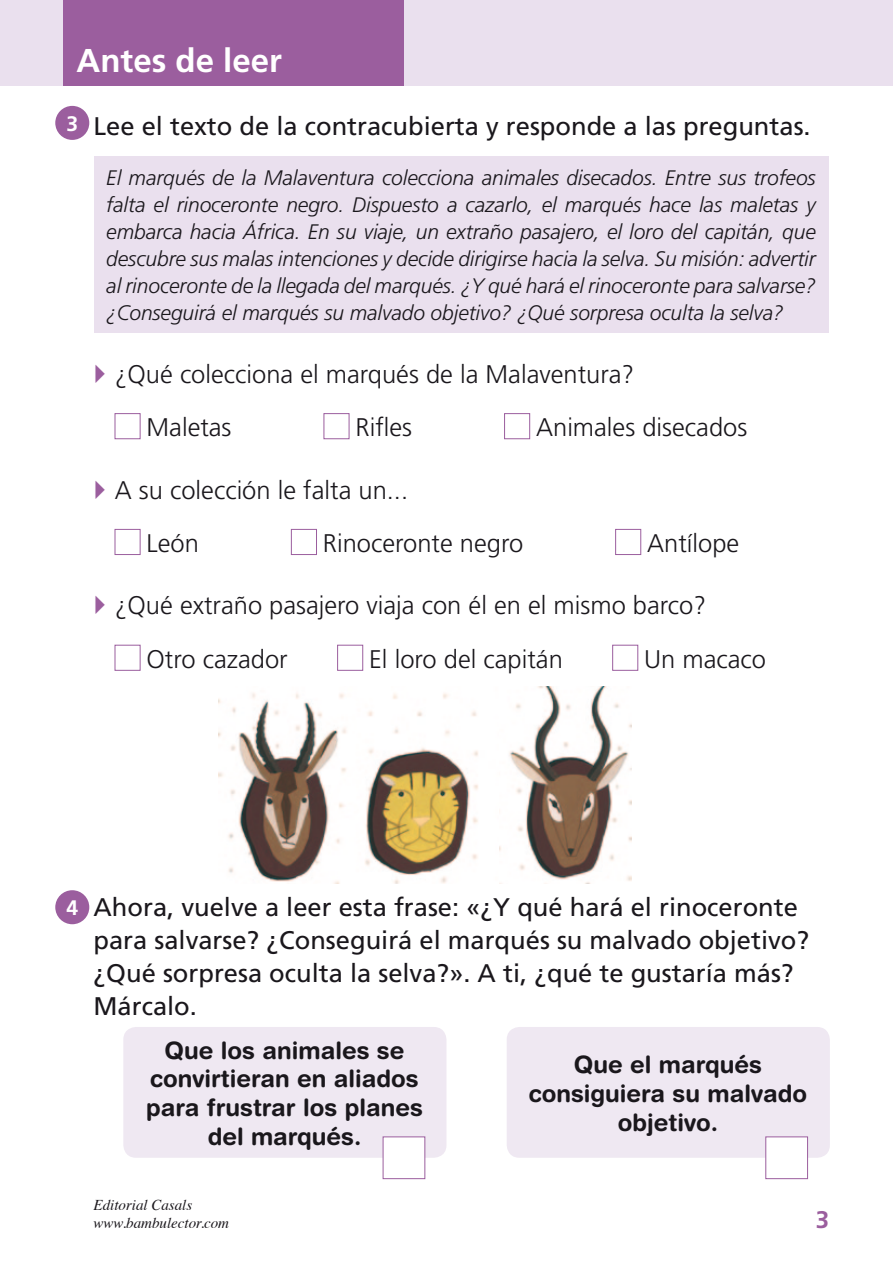
<style>
.page{position:relative;width:893px;height:1263px;background:#fff}
.page>*{position:absolute;margin:0;border:0;box-sizing:border-box;transform-origin:0 0}
.t1{font:700 33px "Frutiger";color:#fff}
.t2{font:25.5px/33px "Frutiger";color:#1a171c}
.t3{font:300 25.5px/52.9px "Frutiger";color:#1a171c}
.t4{font:700 24px/28.8px "Helvetica Rounded";color:#1a171c;text-align:center}
.t5{font:700 24px "Frutiger";color:#9b5e9e}
.t6{font:italic 300 21px/27px "Frutiger";letter-spacing:-.005em;color:#1a171c;text-align:justify}
.t7{font:700 21px "Frutiger";color:#fff}
.t8{font:italic 15px/18px "Times";color:#1a171c}
</style>
<div class="page">
<img style="left:218px;top:693px;width:282px;height:190px">
<img style="left:500px;top:687px;width:131px;height:196px">
<div style="left:0;top:0;width:893px;height:85px;background:#eae0ee"></div>
<div style="left:64px;top:0;width:340px;height:85px;background:#9b5e9e"></div>
<div style="left:94px;top:156px;width:734px;height:177px;background:#eae0ee"></div>
<div style="left:115px;top:413px;width:25px;height:26px;border:1px solid #9b5e9e"></div>
<div style="left:324px;top:413px;width:25px;height:26px;border:1px solid #9b5e9e"></div>
<div style="left:504px;top:413px;width:26px;height:26px;border:1px solid #9b5e9e"></div>
<div style="left:115px;top:529px;width:25px;height:26px;border:1px solid #9b5e9e"></div>
<div style="left:291px;top:529px;width:26px;height:26px;border:1px solid #9b5e9e"></div>
<div style="left:615px;top:529px;width:26px;height:26px;border:1px solid #9b5e9e"></div>
<div style="left:337px;top:645px;width:26px;height:25px;border:1px solid #9b5e9e"></div>
<div style="left:612px;top:645px;width:26px;height:25px;border:1px solid #9b5e9e"></div>
<div style="left:507px;top:1027px;width:323px;height:131px;background:#efe8f2;border-radius:13px"></div>
<div style="left:123px;top:1027px;width:323px;height:131px;background:#efe8f2;border-radius:13px"></div>
<div style="left:55px;top:106px;width:34px;height:34px;background:#9b5e9e;border-radius:50%"></div>
<div style="left:55px;top:890px;width:34px;height:34px;background:#9b5e9e;border-radius:50%"></div>
<div style="left:383px;top:1136px;width:42px;height:43px;background:#fff;border:1px solid #9b5e9e"></div>
<div style="left:765px;top:1136px;width:43px;height:43px;background:#fff;border:1px solid #9b5e9e"></div>
<h1 class="t1" style="left:77px;top:41px;width:207px">Antes de leer</h1>
<p class="t7" style="left:66px;top:111px;width:13px">3</p>
<p class="t2" style="left:94px;top:109px;width:719px">Lee el texto de la contracubierta y responde a las preguntas.</p>
<p class="t6" style="left:106px;top:164px;width:711px">El marqués de la Malaventura colecciona animales disecados. Entre sus trofeos falta el rinoceronte negro. Dispuesto a cazarlo, el marqués hace las maletas y embarca hacia África. En su viaje, un extraño pasajero, el loro del capitán, que descubre sus malas intenciones y decide dirigirse hacia la selva. Su misión: advertir al rinoceronte de la llegada del marqués. ¿Y qué hará el rinoceronte para salvarse? ¿Conseguirá el marqués su malvado objetivo? ¿Qué sorpresa oculta la selva?</p>
<p class="t3" style="left:147px;top:348px;width:489px;text-indent:-32px">¿Qué colecciona el marqués de la Malaventura?<br>Maletas</p>
<p class="t3" style="left:355px;top:401px;width:58px">Rifles</p>
<p class="t3" style="left:536px;top:401px;width:213px">Animales disecados</p>
<p class="t3" style="left:147px;top:463px;width:263px;text-indent:-32px">A su colección le falta un...<br>León</p>
<p class="t3" style="left:323px;top:516px;width:202px">Rinoceronte negro</p>
<p class="t3" style="left:647px;top:516px;width:94px">Antílope</p>
<p class="t3" style="left:147px;top:579px;width:561px;text-indent:-32px">¿Qué extraño pasajero viaja con él en el mismo barco?<br>Otro cazador</p>
<p class="t3" style="left:369px;top:632px;width:195px">El loro del capitán</p>
<p class="t3" style="left:644px;top:632px;width:123px">Un macaco</p>
<p class="t7" style="left:66px;top:895px;width:13px">4</p>
<p class="t2" style="left:94px;top:890px;width:717px">Ahora, vuelve a leer esta frase: «¿Y qué hará el rinoceronte para salvarse? ¿Conseguirá el marqués su malvado objetivo? ¿Qué sorpresa oculta la selva?». A ti, ¿qué te gustaría más?<br>Márcalo.</p>
<p class="t4" style="left:529px;top:1049px;width:280px">Que el marqués consiguiera su malvado objetivo.</p>
<p class="t4" style="left:146px;top:1035px;width:278px">Que los animales se convirtieran en aliados para frustrar los planes del marqués.</p>
<p class="t8" style="left:94px;top:1195px;width:137px">Editorial Casals www.bambulector.com</p>
<p class="t5" style="left:816px;top:1205px;width:15px">3</p>
</div>
